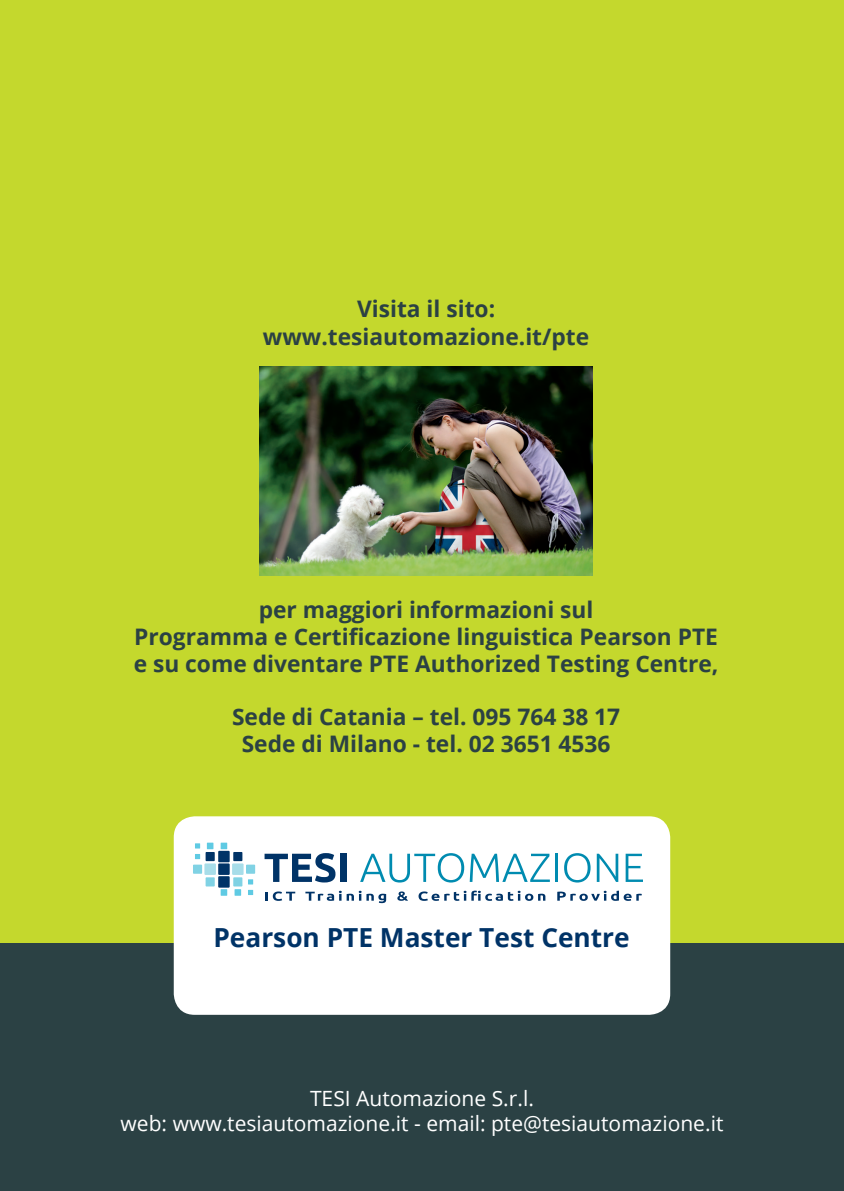
<style>
.page{position:relative;width:844px;height:1191px;background:#fff}
.page>*{position:absolute;margin:0;border:0;box-sizing:border-box;transform-origin:0 0}
.t1{font:700 26.25px "Open Sans";color:#003367}
.t2{font:700 22.75px/27.3px "Open Sans";color:#2b4144;text-align:center}
.t3{font:21px "Open Sans";color:#fff}
</style>
<div class="page">
<div style="left:0;top:943px;width:843px;height:248px;background:#2b4144"></div>
<div style="left:0;top:0;width:843px;height:943px;background:#c4d82d"></div>
<div style="left:174px;top:816px;width:496px;height:198px;background:#fff;border-radius:21px"></div>
<img style="left:259px;top:367px;width:333px;height:208px">
<svg style="left:265px;top:891px;width:30px;height:10px"></svg>
<svg style="left:305px;top:890px;width:81px;height:13px"></svg>
<svg style="left:397px;top:891px;width:11px;height:9px"></svg>
<svg style="left:418px;top:890px;width:127px;height:11px"></svg>
<svg style="left:557px;top:890px;width:84px;height:11px"></svg>
<svg style="left:195px;top:843px;width:5px;height:5px"></svg>
<svg style="left:248px;top:890px;width:5px;height:5px"></svg>
<svg style="left:248px;top:879px;width:5px;height:5px"></svg>
<svg style="left:195px;top:854px;width:5px;height:5px"></svg>
<div style="left:220px;top:842px;width:7px;height:7px;background:#5fcae3"></div>
<div style="left:205px;top:852px;width:10px;height:9px;background:#003367"></div>
<div style="left:193px;top:864px;width:9px;height:9px;background:#80d2e4"></div>
<div style="left:246px;top:864px;width:9px;height:9px;background:#80d2e4"></div>
<div style="left:233px;top:877px;width:9px;height:9px;background:#80d2e4"></div>
<div style="left:205px;top:877px;width:10px;height:9px;background:#80d2e4"></div>
<div style="left:233px;top:852px;width:9px;height:9px;background:#003367"></div>
<div style="left:218px;top:851px;width:11px;height:11px;background:#003367"></div>
<div style="left:218px;top:863px;width:11px;height:12px;background:#003367"></div>
<div style="left:232px;top:863px;width:11px;height:12px;background:#a7dde9"></div>
<div style="left:204px;top:863px;width:12px;height:12px;background:#a7dde9"></div>
<div style="left:218px;top:876px;width:11px;height:11px;background:#003367"></div>
<div style="left:207px;top:842px;width:6px;height:7px;background:#5fcae3"></div>
<div style="left:220px;top:889px;width:7px;height:6px;background:#5fcae3"></div>
<div style="left:234px;top:889px;width:7px;height:6px;background:#5fcae3"></div>
<svg style="left:264px;top:853px;width:71px;height:29px"></svg>
<div style="left:340px;top:853px;width:6px;height:29px;background:#003367"></div>
<svg style="left:360px;top:853px;width:189px;height:29px"></svg>
<hr style="left:555px;top:853px;width:2px;height:29px;background:#008bb0">
<svg style="left:564px;top:853px;width:26px;height:29px"></svg>
<svg style="left:596px;top:853px;width:22px;height:29px"></svg>
<svg style="left:625px;top:853px;width:17px;height:29px"></svg>
<p class="t2" style="left:357px;top:295px;width:139px">Visita il sito:</p>
<p class="t2" style="left:263px;top:322px;width:328px">www.tesiautomazione.it/pte</p>
<p class="t2" style="left:134px;top:595px;width:586px">per maggiori informazioni sul<br>Programma e Certificazione linguistica Pearson PTE e su come diventare PTE Authorized Testing Centre,</p>
<p class="t2" style="left:232px;top:702px;width:389px">Sede di Catania – tel. 095 764 38 17</p>
<p class="t2" style="left:242px;top:729px;width:370px">Sede di Milano - tel. 02 3651 4536</p>
<p class="t1" style="left:213px;top:919px;width:417px">Pearson PTE Master Test Centre</p>
<p class="t3" style="left:310px;top:1084px;width:225px">TESI Automazione S.r.l.</p>
<p class="t3" style="left:121px;top:1109px;width:604px">web: www.tesiautomazione.it - email: pte@tesiautomazione.it</p>
</div>
